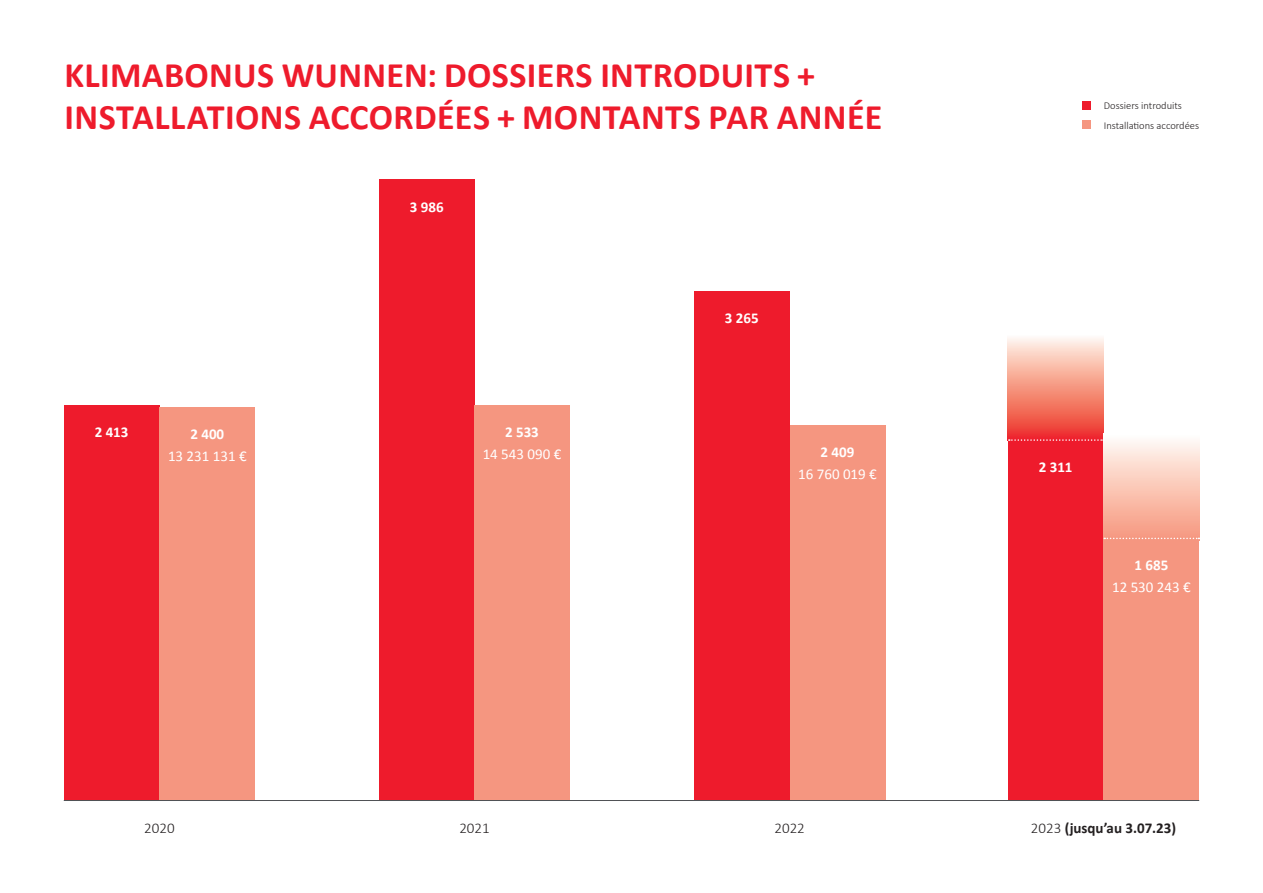
<style>
.page{position:relative;width:1263px;height:893px;background:#fff}
.page>*{position:absolute;margin:0;border:0;box-sizing:border-box;transform-origin:0 0}
.t1{font:700 36px/42px "Calibri";letter-spacing:.01em;color:#ee1b2c}
.t2{font:15px "Calibri";color:#fff}
.t3{font:700 15px "Calibri";color:#fff}
.t4{font:700 15px "Calibri";color:#231f20}
.t5{font:300 15px "Calibri";color:#231f20}
.t6{font:300 10.5px/19.2px "Calibri";color:#231f20}
.s1{font-weight:300}
</style>
<div class="page">
<div style="left:379px;top:179px;width:96px;height:621px;background:#ee1b2c"></div>
<div style="left:475px;top:405px;width:95px;height:395px;background:#f59680"></div>
<div style="left:64px;top:405px;width:95px;height:395px;background:#ee1b2c"></div>
<div style="left:159px;top:407px;width:96px;height:393px;background:#f59680"></div>
<div style="left:694px;top:291px;width:96px;height:509px;background:#ee1b2c"></div>
<div style="left:790px;top:425px;width:95px;height:375px;background:#f59680"></div>
<div style="left:1008px;top:440px;width:95px;height:360px;background:#ee1b2c"></div>
<div style="left:1103px;top:537px;width:96px;height:263px;background:#f59680"></div>
<hr style="left:64px;top:800px;width:1135px;height:1px;background:#505255">
<div style="left:1082px;top:101px;width:9px;height:8px;background:#ee1b2c"></div>
<div style="left:1082px;top:120px;width:9px;height:9px;background:#f59680"></div>
<div style="left:1008px;top:334px;width:95px;height:106px;background:linear-gradient(to bottom,#fffeed,#ed2f22)"></div>
<div style="left:1103px;top:434px;width:96px;height:106px;background:linear-gradient(to bottom,#fffdf8,#f6977c)"></div>
<svg style="left:1009px;top:439px;width:95px;height:2px"></svg>
<svg style="left:1104px;top:538px;width:95px;height:1px"></svg>
<p class="t1" style="left:64px;top:52px;width:819px">KLIMABONUS WUNNEN: DOSSIERS INTRODUITS +<br>INSTALLATIONS ACCORDÉES + MONTANTS PAR ANNÉE</p>
<p class="t3" style="left:410px;top:196px;width:35px">3 986</p>
<p class="t3" style="left:95px;top:422px;width:35px">2 413</p>
<p class="t3" style="left:190px;top:424px;width:35px">2 400</p>
<p class="t3" style="left:505px;top:422px;width:35px">2 533</p>
<p class="t2" style="left:168px;top:446px;width:80px">13 231 131 €</p>
<p class="t2" style="left:483px;top:444px;width:80px">14 543 090 €</p>
<p class="t3" style="left:725px;top:308px;width:35px">3 265</p>
<p class="t3" style="left:821px;top:441px;width:35px">2 409</p>
<p class="t2" style="left:798px;top:464px;width:80px">16 760 019 €</p>
<p class="t6" style="left:1104px;top:96px;width:97px">Dossiers introduits<br>Installations accordées</p>
<p class="t3" style="left:1039px;top:457px;width:35px">2 311</p>
<p class="t3" style="left:1134px;top:554px;width:35px">1 685</p>
<p class="t2" style="left:1112px;top:576px;width:80px">12 530 243 €</p>
<p class="t5" style="left:144px;top:818px;width:32px">2020</p>
<p class="t5" style="left:459px;top:818px;width:32px">2021</p>
<p class="t5" style="left:774px;top:818px;width:32px">2022</p>
<p class="t4" style="left:1031px;top:817px;width:147px"><span class="s1">2023</span> (jusqu’au 3.07.23)</p>
</div>
